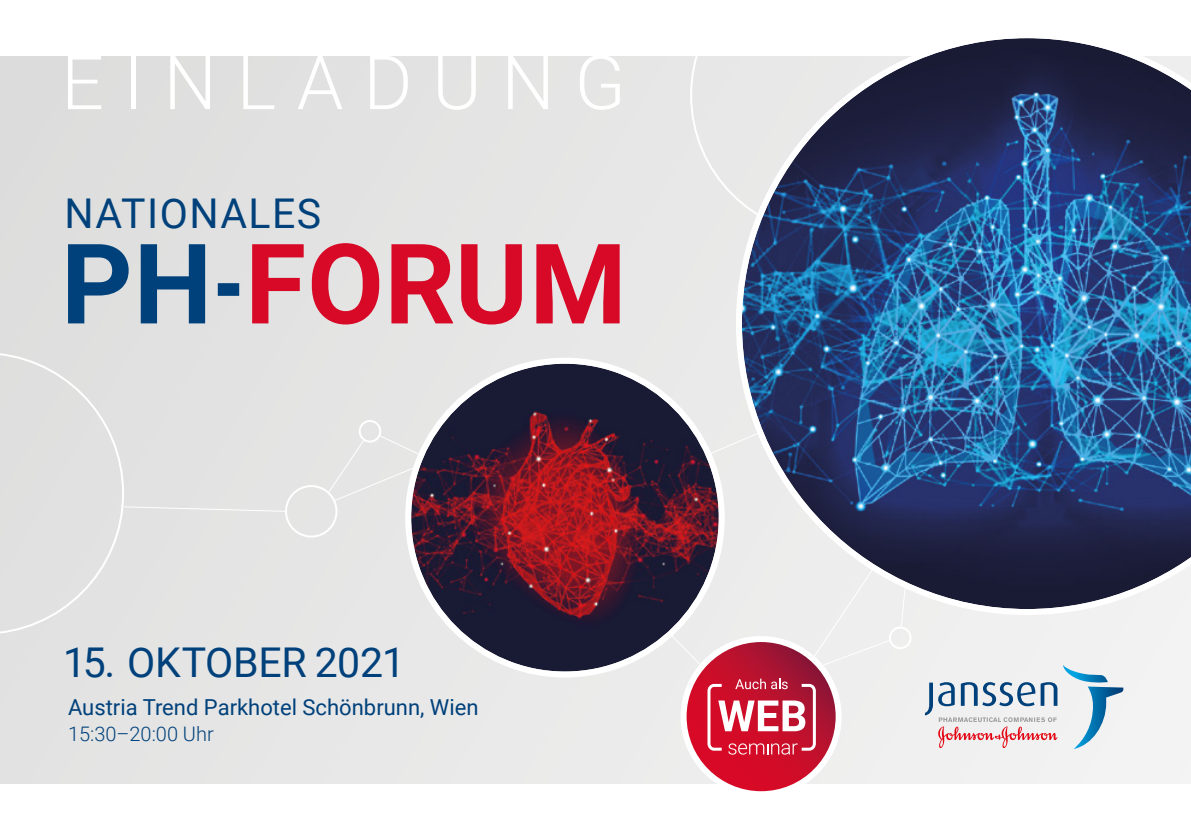
<style>
.page{position:relative;width:1191px;height:840px;background:#fff}
.page>*{position:absolute;margin:0;border:0;box-sizing:border-box;transform-origin:0 0}
.t1{font:300 75px "Roboto";letter-spacing:.265em;color:#fff}
.t2{font:41px "Roboto";letter-spacing:-.005em;color:#00417b}
.t3{font:41px "Roboto";letter-spacing:.035em;color:#00417b}
.t4{font:22px "Roboto";color:#00417b}
.t5{font:300 20px "Roboto";color:#00417b}
</style>
<div class="page">
<div style="left:0;top:57px;width:1191px;height:725px;background:#e5e5e5"></div>
<svg style="left:690px;top:56px;width:46px;height:143px"></svg>
<svg style="left:668px;top:632px;width:35px;height:35px"></svg>
<svg style="left:708px;top:442px;width:28px;height:13px"></svg>
<img style="left:411px;top:363px;width:308px;height:308px;border-radius:154px">
<svg style="left:736px;top:38px;width:455px;height:576px;background:#47638c"></svg>
<div style="left:359px;top:420px;width:22px;height:22px;border:2px solid #fff;border-radius:50%"></div>
<div style="left:889px;top:626px;width:22px;height:22px;border:2px solid #fff;border-radius:50%"></div>
<div style="left:285px;top:485px;width:52px;height:52px;border:2px solid #fff;border-radius:50%"></div>
<svg style="left:0;top:353px;width:286px;height:280px"></svg>
<svg style="left:327px;top:434px;width:94px;height:68px"></svg>
<div style="left:811px;top:566px;width:79px;height:101px;background:#eee"></div>
<svg style="left:900px;top:584px;width:6px;height:44px"></svg>
<svg style="left:252px;top:243px;width:367px;height:81px"></svg>
<svg style="left:68px;top:244px;width:171px;height:79px"></svg>
<svg style="left:683px;top:638px;width:155px;height:155px;background:#c52741"></svg>
<div style="left:680px;top:635px;width:161px;height:161px;border:6px solid #fff;border-radius:50%"></div>
<svg style="left:706px;top:678px;width:111px;height:76px;background:#d45266"></svg>
<svg style="left:925px;top:681px;width:132px;height:66px"></svg>
<svg style="left:1063px;top:664px;width:60px;height:84px"></svg>
<h1 class="t1" style="left:61px;top:30px;width:566px">EINLADUNG</h1>
<h2 class="t3" style="left:65px;top:184px;width:258px">NATIONALES</h2>
<h2 class="t2" style="left:63px;top:633px;width:343px">15. OKTOBER 2021</h2>
<p class="t4" style="left:68px;top:691px;width:412px">Austria Trend Parkhotel Schönbrunn, Wien</p>
<p class="t5" style="left:68px;top:719px;width:147px">15:30–20:00 Uhr</p>
</div>
